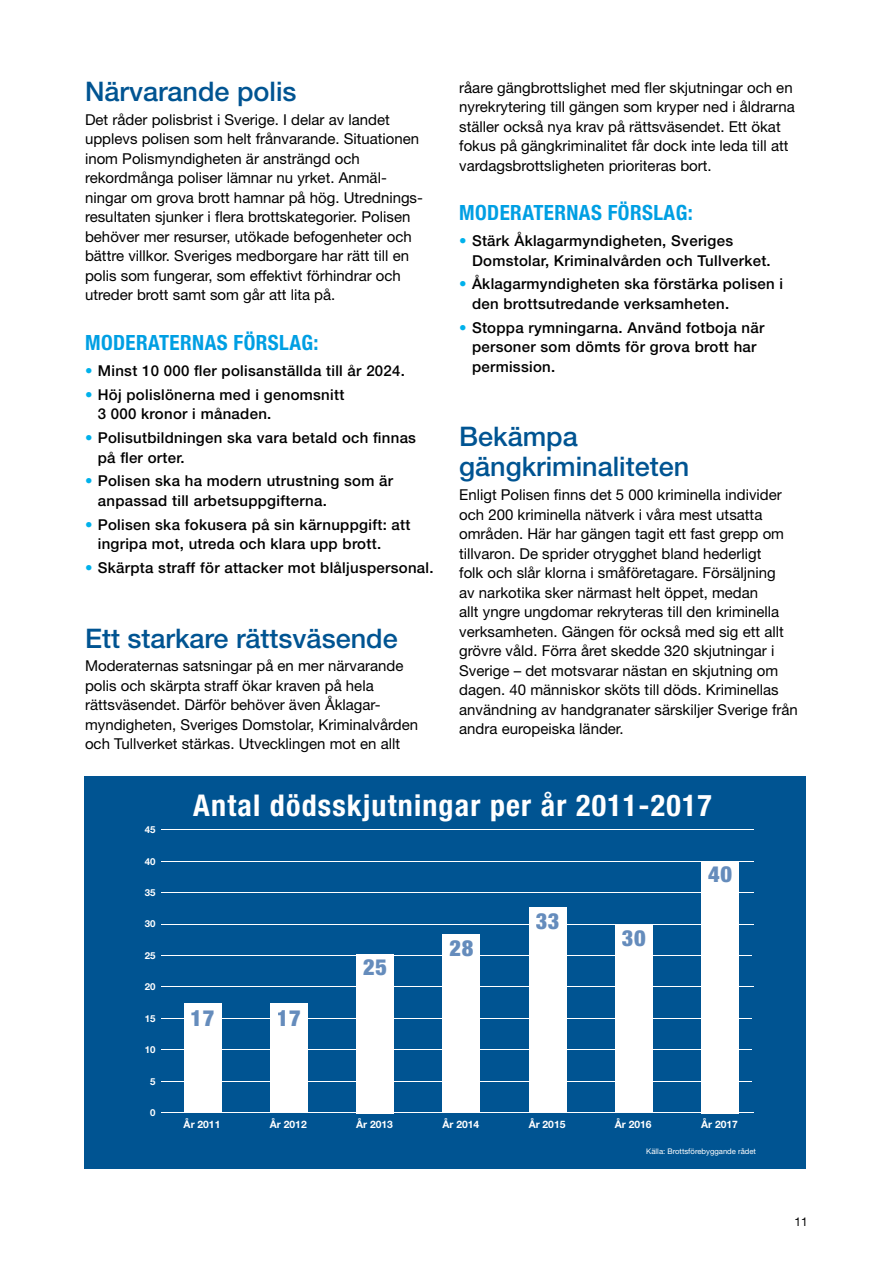
<style>
.page{position:relative;width:893px;height:1263px;background:#fff}
.page>*{position:absolute;margin:0;border:0;box-sizing:border-box;transform-origin:0 0}
.t1{font:700 condensed 30px "Helvetica Neue LT Std";letter-spacing:.04em;color:#fff}
.t2{font:500 27px/30px "Helvetica Neue LT Std";color:#005492}
.t3{font:900 condensed 22.35px "Helvetica Neue LT Std";letter-spacing:.03em;color:#658cbc}
.t4{font:700 condensed 21px "Helvetica Neue LT Std";letter-spacing:.02em;color:#009fe3}
.t5{font:15px/19.5px "Helvetica Neue LT Std";color:#000}
.t6{font:500 15px/19.5px "Helvetica Neue LT Std";letter-spacing:.02em;color:#000}
.t7{font:12px "Helvetica Neue LT Std";color:#000}
.t8{font:700 10.35px "Helvetica Neue LT Std";color:#fff}
.t9{font:700 9.6px "Helvetica Neue LT Std";color:#fff}
.t10{font:7.65px "Helvetica Neue LT Std";color:#fff}
.s1{font-weight:700;color:#00b1eb}
</style>
<div class="page">
<div style="left:84px;top:776px;width:722px;height:392px;background:#005492"></div>
<hr style="left:161px;top:1050px;width:591px;height:1px;background:#fff">
<hr style="left:161px;top:1081px;width:591px;height:1px;background:#fff">
<hr style="left:161px;top:1113px;width:593px;height:1px;background:#fff">
<hr style="left:161px;top:1018px;width:591px;height:1px;background:#fff">
<hr style="left:161px;top:987px;width:593px;height:1px;background:#fff">
<hr style="left:161px;top:955px;width:591px;height:1px;background:#fff">
<hr style="left:161px;top:924px;width:593px;height:1px;background:#fff">
<hr style="left:161px;top:892px;width:593px;height:1px;background:#fff">
<div style="left:184px;top:1004px;width:37px;height:109px;background:#fff"></div>
<hr style="left:161px;top:861px;width:593px;height:1px;background:#fff">
<hr style="left:161px;top:829px;width:593px;height:1px;background:#fff">
<div style="left:270px;top:1003px;width:38px;height:110px;background:#fff"></div>
<div style="left:356px;top:954px;width:38px;height:159px;background:#fff"></div>
<div style="left:442px;top:935px;width:38px;height:178px;background:#fff"></div>
<div style="left:529px;top:907px;width:38px;height:206px;background:#fff"></div>
<div style="left:615px;top:924px;width:38px;height:189px;background:#fff"></div>
<div style="left:701px;top:861px;width:38px;height:252px;background:#fff"></div>
<h2 class="t2" style="left:85px;top:76px;width:213px">Närvarande polis</h2>
<p class="t5" style="left:85px;top:110px;width:338px">Det råder polisbrist i Sverige. I delar av landet upplevs polisen som helt frånvarande. Situationen inom Polismyndigheten är ansträngd och rekordmånga poliser lämnar nu yrket. Anmäl&shy;ningar om grova brott hamnar på hög. Utrednings&shy;resultaten sjunker i flera brottskategorier. Polisen behöver mer resurser, utökade befogenheter och bättre villkor. Sveriges medborgare har rätt till en polis som fungerar, som effektivt förhindrar och utreder brott samt som går att lita på.</p>
<h3 class="t4" style="left:85px;top:330px;width:235px">MODERATERNAS FÖRSLAG:</h3>
<p class="t6" style="left:85px;top:361px;width:322px"><span class="s1">•</span> Minst 10 000 fler polisanställda till år 2024.</p>
<p class="t6" style="left:98px;top:385px;width:248px;text-indent:-13px"><span class="s1">•</span> Höj polislönerna med i genomsnitt<br>3 000 kronor i månaden.</p>
<p class="t6" style="left:98px;top:428px;width:320px;text-indent:-13px"><span class="s1">•</span> Polisutbildningen ska vara betald och finnas på fler orter.</p>
<p class="t6" style="left:98px;top:471px;width:297px;text-indent:-13px"><span class="s1">•</span> Polisen ska ha modern utrustning som är anpassad till arbetsuppgifterna.</p>
<p class="t6" style="left:98px;top:514px;width:314px;text-indent:-13px"><span class="s1">•</span> Polisen ska fokusera på sin kärnuppgift: att ingripa mot, utreda och klara upp brott.</p>
<p class="t6" style="left:85px;top:558px;width:350px"><span class="s1">•</span> Skärpta straff för attacker mot blåljuspersonal.</p>
<h2 class="t2" style="left:85px;top:623px;width:314px">Ett starkare rättsväsende</h2>
<p class="t5" style="left:85px;top:656px;width:335px">Moderaternas satsningar på en mer närvarande polis och skärpta straff ökar kraven på hela rättsväsendet. Därför behöver även Åklagar&shy;myndigheten, Sveriges Domstolar, Kriminalvården och Tullverket stärkas. Utvecklingen mot en allt</p>
<p class="t5" style="left:459px;top:77px;width:337px">råare gängbrottslighet med fler skjutningar och en nyrekrytering till gängen som kryper ned i åldrarna ställer också nya krav på rättsväsendet. Ett ökat fokus på gängkriminalitet får dock inte leda till att vardagsbrottsligheten prioriteras bort.</p>
<h3 class="t4" style="left:459px;top:200px;width:235px">MODERATERNAS FÖRSLAG:</h3>
<p class="t6" style="left:472px;top:231px;width:300px;text-indent:-13px"><span class="s1">•</span> Stärk Åklagarmyndigheten, Sveriges<br>Domstolar, Kriminalvården och Tullverket.</p>
<p class="t6" style="left:472px;top:274px;width:313px;text-indent:-13px"><span class="s1">•</span> Åklagarmyndigheten ska förstärka polisen i den brottsutredande verksamheten.</p>
<p class="t6" style="left:472px;top:317px;width:294px;text-indent:-13px"><span class="s1">•</span> Stoppa rymningarna. Använd fotboja när personer som dömts för grova brott har permission.</p>
<h2 class="t2" style="left:459px;top:421px;width:232px">Bekämpa gängkriminaliteten</h2>
<p class="t5" style="left:459px;top:485px;width:340px">Enligt Polisen finns det 5 000 kriminella individer och 200 kriminella nätverk i våra mest utsatta områden. Här har gängen tagit ett fast grepp om tillvaron. De sprider otrygghet bland hederligt<br>folk och slår klorna i småföretagare. Försäljning<br>av narkotika sker närmast helt öppet, medan<br>allt yngre ungdomar rekryteras till den kriminella verksamheten. Gängen för också med sig ett allt grövre våld. Förra året skedde 320 skjutningar i Sverige – det motsvarar nästan en skjutning om dagen. 40 människor sköts till döds. Kriminellas användning av handgranater särskiljer Sverige från andra europeiska länder.</p>
<p class="t9" style="left:145px;top:824px;width:12px">45</p>
<p class="t9" style="left:145px;top:855px;width:12px">40</p>
<p class="t9" style="left:145px;top:887px;width:12px">35</p>
<p class="t9" style="left:145px;top:918px;width:12px">30</p>
<p class="t9" style="left:145px;top:949px;width:12px">25</p>
<p class="t9" style="left:145px;top:981px;width:12px">20</p>
<p class="t9" style="left:145px;top:1012px;width:12px">15</p>
<p class="t9" style="left:145px;top:1044px;width:12px">10</p>
<p class="t9" style="left:150px;top:1075px;width:7px">5</p>
<p class="t9" style="left:150px;top:1107px;width:7px">0</p>
<h1 class="t1" style="left:193px;top:787px;width:520px">Antal dödsskjutningar per år 2011-2017</h1>
<h3 class="t3" style="left:191px;top:1005px;width:25px">17</h3>
<h3 class="t3" style="left:277px;top:1004px;width:25px">17</h3>
<h3 class="t3" style="left:363px;top:953px;width:25px">25</h3>
<h3 class="t3" style="left:449px;top:934px;width:25px">28</h3>
<h3 class="t3" style="left:536px;top:908px;width:25px">33</h3>
<h3 class="t3" style="left:622px;top:924px;width:25px">30</h3>
<h3 class="t3" style="left:708px;top:860px;width:25px">40</h3>
<p class="t8" style="left:184px;top:1117px;width:38px">År 2011</p>
<p class="t8" style="left:270px;top:1117px;width:38px">År 2012</p>
<p class="t8" style="left:356px;top:1117px;width:38px">År 2013</p>
<p class="t8" style="left:442px;top:1117px;width:38px">År 2014</p>
<p class="t8" style="left:529px;top:1117px;width:38px">År 2015</p>
<p class="t8" style="left:615px;top:1117px;width:38px">År 2016</p>
<p class="t8" style="left:701px;top:1117px;width:38px">År 2017</p>
<p class="t10" style="left:646px;top:1146px;width:111px">Källa: Brottsförebyggande rådet</p>
<p class="t7" style="left:795px;top:1214px;width:15px">11</p>
</div>
